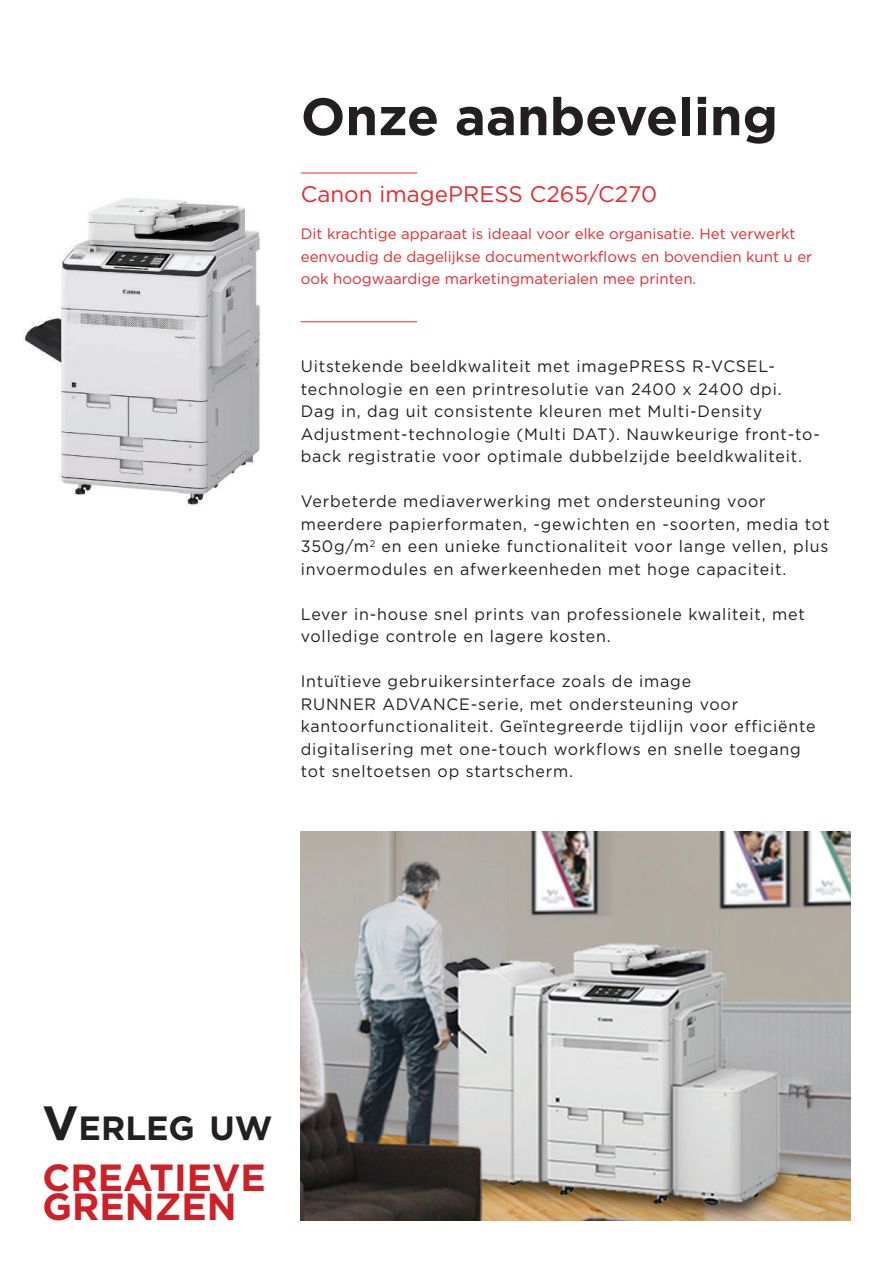
<style>
.page{position:relative;width:893px;height:1263px;background:#fff}
.page>*{position:absolute;margin:0;border:0;box-sizing:border-box;transform-origin:0 0}
.t1{font:700 52.5px "Gotham";color:#231f20}
.t2{font:700 37.8px/29.8px "Gotham";color:#cd2027}
.t3{font:700 33.6px "Gotham Pro";color:#231f20}
.t4{font:22.5px "Gotham";color:#e9282d}
.t5{font:16.5px/22.5px "Gotham";letter-spacing:.05em;color:#231f20}
.t6{font:15px/22.5px "Gotham";color:#e9282d}
.s1{font-size:48px}
</style>
<div class="page">
<hr style="left:301px;top:173px;width:116px;height:1px;background:#e9282d">
<hr style="left:301px;top:321px;width:116px;height:1px;background:#e9282d">
<img style="left:23px;top:198px;width:237px;height:308px">
<img style="left:301px;top:832px;width:549px;height:388px">
<h1 class="t1" style="left:301px;top:93px;width:479px">Onze aanbeveling</h1>
<h3 class="t4" style="left:301px;top:184px;width:358px">Canon imagePRESS C265/C270</h3>
<p class="t6" style="left:301px;top:224px;width:513px">Dit krachtige apparaat is ideaal voor elke organisatie. Het verwerkt eenvoudig de dagelijkse documentworkflows en bovendien kunt u er ook hoogwaardige marketingmaterialen mee printen.</p>
<p class="t5" style="left:301px;top:356px;width:521px">Uitstekende beeldkwaliteit met imagePRESS R-VCSEL&shy;technologie en een printresolutie van 2400 x 2400 dpi.<br>Dag in, dag uit consistente kleuren met Multi-Density Adjustment-technologie (Multi DAT). Nauwkeurige front-to&shy;back registratie voor optimale dubbelzijde beeldkwaliteit.</p>
<p class="t5" style="left:301px;top:491px;width:530px">Verbeterde mediaverwerking met ondersteuning voor meerdere papierformaten, -gewichten en -soorten, media tot 350g/m<sup>2</sup> en een unieke functionaliteit voor lange vellen, plus invoermodules en afwerkeenheden met hoge capaciteit.</p>
<p class="t5" style="left:301px;top:603px;width:506px">Lever in-house snel prints van professionele kwaliteit, met volledige controle en lagere kosten.</p>
<p class="t5" style="left:301px;top:671px;width:516px">Intuïtieve gebruikersinterface zoals de image<br>RUNNER ADVANCE-serie, met ondersteuning voor kantoorfunctionaliteit. Geïntegreerde tijdlijn voor efficiënte digitalisering met one-touch workflows en snelle toegang tot sneltoetsen op startscherm.</p>
<h3 class="t3" style="left:43px;top:1109px;width:231px"><span class="s1">V</span>ERLEG UW</h3>
<h2 class="t2" style="left:43px;top:1164px;width:225px">CREATIEVE<br>GRENZEN</h2>
</div>
